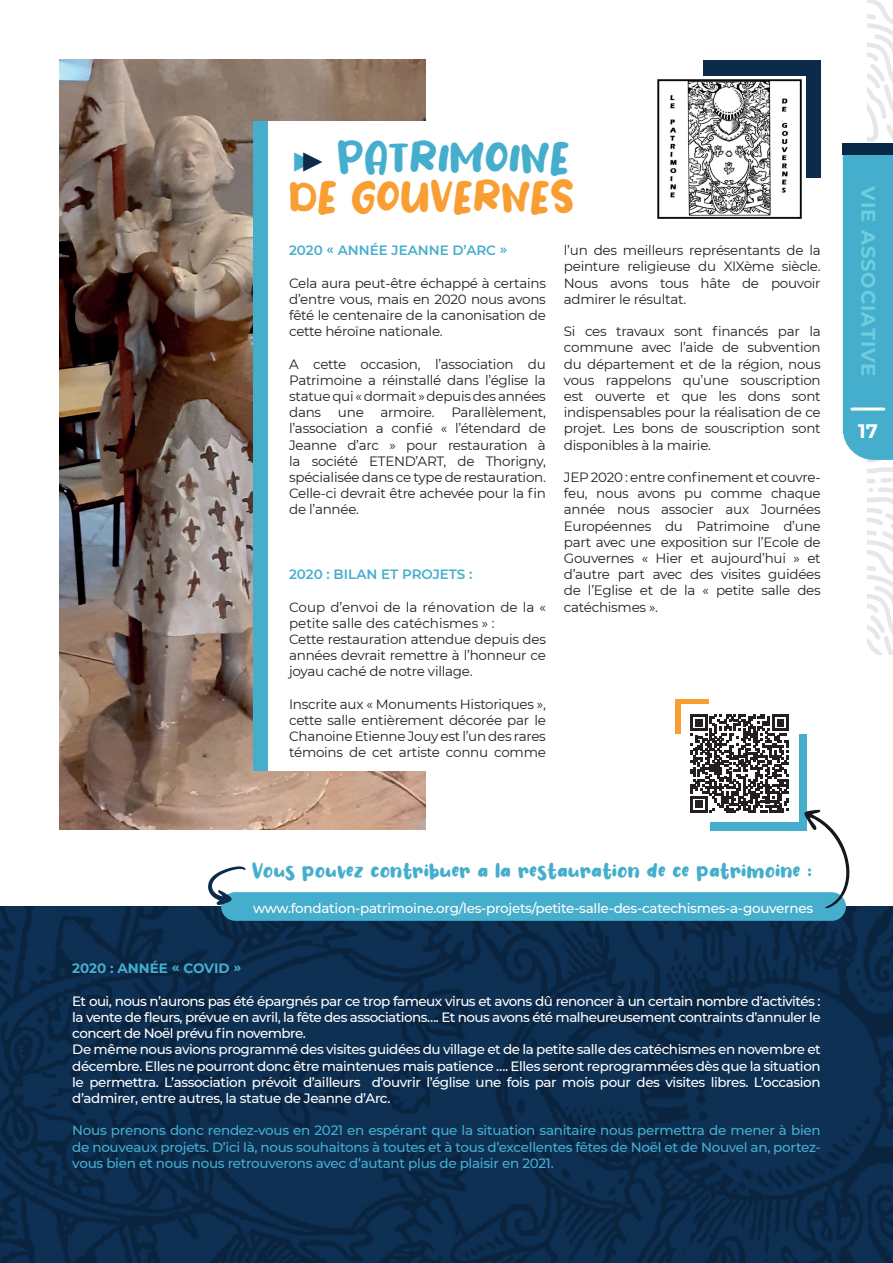
<style>
.page{position:relative;width:893px;height:1263px;background:#fff}
.page>*{position:absolute;margin:0;border:0;box-sizing:border-box;transform-origin:0 0}
.t1{font:45px/39px "Wash Your Hand";color:#f89e32}
.t2{font:22.5px "Wash Your Hand";color:#46aecd}
.t3{font:700 19.5px "Montserrat";letter-spacing:.05em;color:#6fcde0}
.t4{font:700 19.5px "Montserrat";color:#fff}
.t5{font:13.5px/16.2px "Montserrat";letter-spacing:-.02em;color:#231f20;text-align:justify}
.t6{font:500 13.5px/16.2px "Montserrat";letter-spacing:-.03em;color:#fff}
.t7{font:500 13.5px/16.2px "Montserrat";letter-spacing:-.02em;color:#46aecd;text-align:justify}
.t8{font:600 13.5px "Montserrat";color:#46aecd}
.t9{font:700 13.5px "Montserrat";color:#46aecd}
.s1{font-family:"Montserrat";font-weight:300;color:#46aecd}
.s2{font-family:"Montserrat";font-weight:300;color:#0c2a49}
.s3{color:#46aecd}
</style>
<div class="page">
<img style="left:0;top:906px;width:893px;height:357px">
<img style="left:60px;top:60px;width:365px;height:770px">
<div style="left:266px;top:121px;width:627px;height:649px;background:#fff"></div>
<div style="left:711px;top:734px;width:96px;height:97px;background:#46aecd"></div>
<div style="left:675px;top:699px;width:34px;height:34px;background:#f89e32"></div>
<div style="left:253px;top:121px;width:15px;height:649px;background:#46aecd"></div>
<div style="left:703px;top:60px;width:118px;height:117px;background:#0c2a49"></div>
<div style="left:688px;top:76px;width:117px;height:117px;background:#fff"></div>
<img style="left:657px;top:79px;width:145px;height:140px">
<div style="left:221px;top:892px;width:625px;height:29px;background:#46aecd;border-radius:14px"></div>
<div style="left:681px;top:704px;width:118px;height:118px;background:#fff"></div>
<svg style="left:690px;top:714px;width:99px;height:99px"></svg>
<svg style="left:208px;top:866px;width:38px;height:40px"></svg>
<svg style="left:804px;top:809px;width:48px;height:100px"></svg>
<svg style="left:843px;top:0;width:50px;height:655px"></svg>
<hr style="left:852px;top:407px;width:32px;height:3px;background:#fff">
<div style="left:843px;top:144px;width:50px;height:11px;background:#052947"></div>
<h1 class="t1" style="left:289px;top:139px;width:287px"><span class="s1">▶</span><span class="s2">▶</span> <span class="s3">PATRIMOINE<br></span>DE GOUVERNES</h1>
<p class="t8" style="left:289px;top:241px;width:220px">2020 « ANNÉE JEANNE D’ARC »</p>
<p class="t5" style="left:289px;top:274px;width:258px">Cela aura peut-être échappé à certains d’entre vous, mais en 2020 nous avons fêté le centenaire de la canonisation de cette héroïne nationale.</p>
<p class="t5" style="left:289px;top:355px;width:258px">A cette occasion, l’association du Patrimoine a réinstallé dans l’église la statue qui « dormait » depuis des années dans une armoire. Parallèlement, l’association a confié « l’étendard de Jeanne d’arc » pour restauration à la société ETEND’ART, de Thorigny, spécialisée dans ce type de restauration.<br>Celle-ci devrait être achevée pour la fin de l’année.</p>
<p class="t8" style="left:289px;top:565px;width:185px">2020 : BILAN ET PROJETS :</p>
<p class="t5" style="left:289px;top:598px;width:258px;text-align:left">Coup d’envoi de la rénovation de la « petite salle des catéchismes » :<br>Cette restauration attendue depuis des années devrait remettre à l’honneur ce joyau caché de notre village.</p>
<p class="t5" style="left:289px;top:695px;width:258px">Inscrite aux « Monuments Historiques », cette salle entièrement décorée par le Chanoine Etienne Jouy est l’un des rares témoins de cet artiste connu comme</p>
<p class="t5" style="left:564px;top:242px;width:258px">l’un des meilleurs représentants de la peinture religieuse du XIXème siècle.<br>Nous avons tous hâte de pouvoir admirer le résultat.</p>
<p class="t5" style="left:564px;top:323px;width:258px">Si ces travaux sont financés par la commune avec l’aide de subvention du département et de la région, nous vous rappelons qu’une souscription est ouverte et que les dons sont indispensables pour la réalisation de ce projet. Les bons de souscription sont disponibles à la mairie.</p>
<p class="t5" style="left:564px;top:469px;width:258px">JEP 2020 : entre confinement et couvre&shy;feu, nous avons pu comme chaque année nous associer aux Journées Européennes du Patrimoine d’une part avec une exposition sur l’Ecole de Gouvernes « Hier et aujourd’hui » et d’autre part avec des visites guidées de l’Eglise et de la « petite salle des catéchismes ».</p>
<h3 class="t3" style="left:882px;top:186px;width:191px;rotate:90deg">VIE ASSOCIATIVE</h3>
<h3 class="t4" style="left:858px;top:417px;width:21px">17</h3>
<h2 class="t2" style="left:252px;top:861px;width:562px">Vous pouvez contribuer a la restauration de ce patrimoine :</h2>
<p class="t6" style="left:253px;top:899px;width:562px">www.fondation-patrimoine.org/les-projets/petite-salle-des-catechismes-a-gouvernes</p>
<p class="t9" style="left:72px;top:959px;width:171px">2020 : ANNÉE « COVID »</p>
<p class="t6" style="left:72px;top:992px;width:750px">Et oui, nous n’aurons pas été épargnés par ce trop fameux virus et avons dû renoncer à un certain nombre d’activités : la vente de fleurs, prévue en avril, la fête des associations…. Et nous avons été malheureusement contraints d’annuler le concert de Noël prévu fin novembre.<br>De même nous avions programmé des visites guidées du village et de la petite salle des catéchismes en novembre et décembre. Elles ne pourront donc être maintenues mais patience …. Elles seront reprogrammées dès que la situation le permettra. L’association prévoit d’ailleurs d’ouvrir l’église une fois par mois pour des visites libres. L’occasion d’admirer, entre autres, la statue de Jeanne d’Arc.</p>
<p class="t7" style="left:72px;top:1122px;width:750px">Nous prenons donc rendez-vous en 2021 en espérant que la situation sanitaire nous permettra de mener à bien de nouveaux projets. D’ici là, nous souhaitons à toutes et à tous d’excellentes fêtes de Noël et de Nouvel an, portez&shy;vous bien et nous nous retrouverons avec d’autant plus de plaisir en 2021.</p>
</div>
